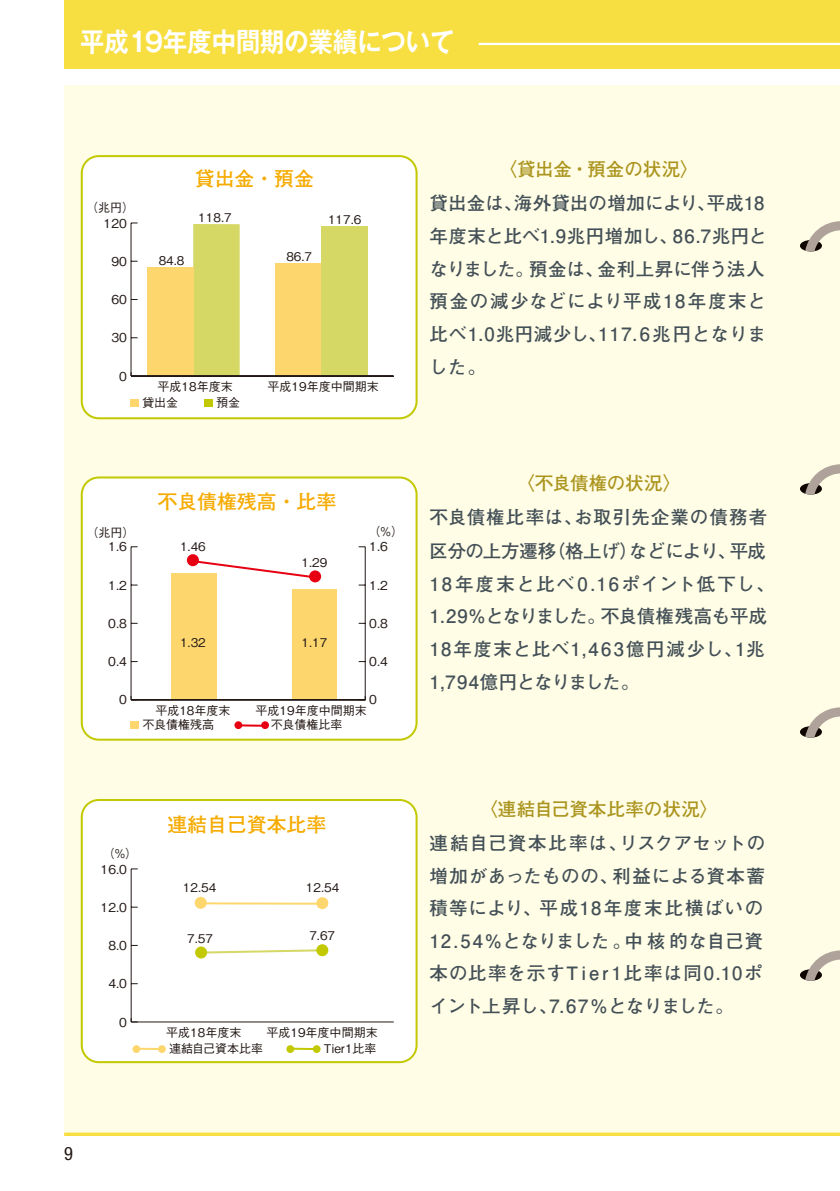
<style>
.page{position:relative;width:840px;height:1191px;background:#fff}
.page>*{position:absolute;margin:0;border:0;box-sizing:border-box;transform-origin:0 0}
.t1{font:700 27px "Gothic MB101 Pro De";color:#fff;scale:.9 1}
.t2{font:700 19.8px "Futo Go B101 Pro";color:#f6ab00}
.t3{font:700 18.4px/32.6px "Futo Go B101 Pro";letter-spacing:.035em;color:#434f57}
.t4{font:700 18.4px/32.6px "Futo Go B101 Pro";letter-spacing:.075em;color:#434f57}
.t5{font:700 18.4px "Futo Go B101 Pro";letter-spacing:.085em;color:#434f57}
.t6{font:700 18.4px "Futo Go B101 Pro";letter-spacing:-.005em;color:#ab941e}
.t7{font:700 18.4px/32.6px "Futo Go B101 Pro";letter-spacing:.015em;color:#434f57}
.t8{font:700 18.4px "Futo Go B101 Pro";letter-spacing:.095em;color:#434f57}
.t9{font:700 18.4px "Futo Go B101 Pro";letter-spacing:.005em;color:#434f57}
.t10{font:700 18.4px "Futo Go B101 Pro";letter-spacing:-.03em;color:#434f57}
.t11{font:700 18.4px "Futo Go B101 Pro";letter-spacing:-.04em;color:#434f57}
.t12{font:700 18.4px "Futo Go B101 Pro";color:#434f57}
.t13{font:700 18.4px "Futo Go B101 Pro";letter-spacing:-.01em;color:#434f57}
.t14{font:12.2px "Gothic BBB Pro Medium 90 pv RKSJ H";color:#221815}
.t15{font:12px "Gothic BBB Pro Medium 90 pv RKSJ H";color:#221815}
</style>
<div class="page">
<div style="left:64px;top:85px;width:775px;height:1049px;background:#fffde5"></div>
<svg style="left:64px;top:1132px;width:775px;height:4px;fill:#f7df43"></svg>
<svg style="left:799px;top:969px;width:22px;height:11px"></svg>
<svg style="left:804px;top:950px;width:35px;height:31px"></svg>
<svg style="left:799px;top:726px;width:22px;height:11px"></svg>
<svg style="left:804px;top:707px;width:35px;height:31px"></svg>
<svg style="left:799px;top:483px;width:22px;height:11px"></svg>
<svg style="left:804px;top:464px;width:35px;height:31px"></svg>
<svg style="left:799px;top:240px;width:22px;height:11px"></svg>
<svg style="left:804px;top:221px;width:35px;height:31px"></svg>
<div style="left:64px;top:0;width:775px;height:68px;background:#f7df42"></div>
<div style="left:82px;top:477px;width:334px;height:262px;background:#fff;border-radius:17px"></div>
<div style="left:81px;top:476px;width:336px;height:264px;border:2px solid #c2c900;border-radius:17px"></div>
<div style="left:82px;top:156px;width:334px;height:262px;background:#fff;border-radius:17px"></div>
<div style="left:81px;top:155px;width:336px;height:264px;border:2px solid #c2c900;border-radius:17px"></div>
<div style="left:82px;top:800px;width:334px;height:262px;background:#fff;border-radius:17px"></div>
<div style="left:81px;top:799px;width:336px;height:264px;border:2px solid #c2c900;border-radius:17px"></div>
<hr style="left:131px;top:223px;width:1px;height:153px;background:#221815">
<div style="left:321px;top:226px;width:47px;height:150px;background:#d6d865"></div>
<div style="left:275px;top:263px;width:46px;height:113px;background:#fdd76e"></div>
<div style="left:193px;top:224px;width:46px;height:152px;background:#d6d865"></div>
<div style="left:147px;top:267px;width:46px;height:109px;background:#fdd76e"></div>
<hr style="left:131px;top:1021px;width:262px;height:1px;background:#221815">
<hr style="left:131px;top:869px;width:1px;height:153px;background:#221815">
<div style="left:316px;top:897px;width:12px;height:12px;background:#fdd76e;border-radius:50%"></div>
<div style="left:316px;top:944px;width:12px;height:12px;background:#c2c900;border-radius:50%"></div>
<div style="left:195px;top:946px;width:12px;height:12px;background:#c2c900;border-radius:50%"></div>
<div style="left:195px;top:896px;width:12px;height:12px;background:#fdd76e;border-radius:50%"></div>
<svg style="left:191px;top:700px;width:127px;height:28px"></svg>
<svg style="left:206px;top:949px;width:111px;height:4px"></svg>
<hr style="left:200px;top:902px;width:122px;height:2px;background:#fdd76e">
<hr style="left:136px;top:1047px;width:27px;height:3px;background:#fdd76e">
<hr style="left:291px;top:1047px;width:27px;height:3px;background:#c2c900">
<div style="left:130px;top:721px;width:8px;height:8px;background:#fdd76e"></div>
<svg style="left:130px;top:375px;width:264px;height:325px"></svg>
<hr style="left:364px;top:547px;width:1px;height:153px;background:#221815">
<div style="left:187px;top:554px;width:12px;height:12px;background:#e60012;border-radius:50%"></div>
<div style="left:309px;top:570px;width:12px;height:12px;background:#e60012;border-radius:50%"></div>
<div style="left:234px;top:721px;width:8px;height:8px;background:#e60012;border-radius:50%"></div>
<div style="left:261px;top:721px;width:8px;height:8px;background:#e60012;border-radius:50%"></div>
<div style="left:312px;top:1045px;width:8px;height:8px;background:#c2c900;border-radius:50%"></div>
<div style="left:286px;top:1045px;width:8px;height:8px;background:#c2c900;border-radius:50%"></div>
<div style="left:158px;top:1045px;width:8px;height:8px;background:#fdd76e;border-radius:50%"></div>
<div style="left:132px;top:1045px;width:8px;height:8px;background:#fdd76e;border-radius:50%"></div>
<hr style="left:478px;top:43px;width:361px;height:2px;background:#fff">
<h1 class="t1" style="left:80px;top:19px;width:417px">平成19年度中間期の業績について</h1>
<p class="t2" style="left:195px;top:162px;width:121px">貸出金・預金</p>
<p class="t6" style="left:498px;top:154px;width:202px">〈貸出金・預金の状況〈</p>
<p class="t15" style="left:86px;top:198px;width:49px">（兆円(</p>
<p class="t14" style="left:104px;top:213px;width:25px">120</p>
<p class="t14" style="left:111px;top:251px;width:17px">90</p>
<p class="t14" style="left:111px;top:290px;width:17px">60</p>
<p class="t14" style="left:111px;top:328px;width:17px">30</p>
<p class="t14" style="left:119px;top:366px;width:9px">0</p>
<p class="t15" style="left:158px;top:251px;width:27px">84.8</p>
<p class="t15" style="left:198px;top:207px;width:35px">118.7</p>
<p class="t15" style="left:157px;top:377px;width:77px">平成18年度末</p>
<p class="t15" style="left:142px;top:393px;width:37px">貸出金</p>
<p class="t15" style="left:216px;top:393px;width:26px">預金</p>
<p class="t15" style="left:286px;top:247px;width:27px">86.7</p>
<p class="t15" style="left:328px;top:209px;width:35px">117.6</p>
<p class="t15" style="left:267px;top:377px;width:113px">平成19年度中間期末</p>
<p class="t2" style="left:157px;top:485px;width:180px">不良債権残高・比率</p>
<p class="t15" style="left:86px;top:523px;width:49px">（兆円(</p>
<p class="t15" style="left:368px;top:521px;width:36px">)%(</p>
<p class="t14" style="left:108px;top:537px;width:20px">1.6</p>
<p class="t15" style="left:180px;top:536px;width:27px">1.46</p>
<p class="t14" style="left:369px;top:537px;width:20px">1.6</p>
<p class="t15" style="left:301px;top:553px;width:27px">1.29</p>
<p class="t14" style="left:108px;top:575px;width:20px">1.2</p>
<p class="t14" style="left:369px;top:575px;width:20px">1.2</p>
<p class="t14" style="left:108px;top:613px;width:20px">0.8</p>
<p class="t14" style="left:369px;top:613px;width:20px">0.8</p>
<p class="t15" style="left:180px;top:633px;width:27px">1.32</p>
<p class="t15" style="left:301px;top:633px;width:27px">1.17</p>
<p class="t14" style="left:108px;top:652px;width:20px">0.4</p>
<p class="t14" style="left:369px;top:652px;width:20px">0.4</p>
<p class="t14" style="left:119px;top:690px;width:9px">0</p>
<p class="t15" style="left:155px;top:701px;width:77px">平成18年度末</p>
<p class="t14" style="left:369px;top:690px;width:9px">0</p>
<p class="t15" style="left:255px;top:701px;width:113px">平成19年度中間期末</p>
<p class="t15" style="left:142px;top:715px;width:73px">不良債権残高</p>
<p class="t15" style="left:271px;top:715px;width:73px">不良債権比率</p>
<p class="t15" style="left:103px;top:844px;width:36px">)%(</p>
<p class="t14" style="left:100px;top:859px;width:28px">16.0</p>
<p class="t14" style="left:100px;top:897px;width:28px">12.0</p>
<p class="t14" style="left:108px;top:935px;width:20px">8.0</p>
<p class="t14" style="left:108px;top:974px;width:20px">4.0</p>
<p class="t14" style="left:119px;top:1012px;width:9px">0</p>
<p class="t2" style="left:167px;top:809px;width:160px">連結自己資本比率</p>
<p class="t15" style="left:183px;top:877px;width:35px">12.54</p>
<p class="t15" style="left:187px;top:928px;width:27px">7.57</p>
<p class="t15" style="left:306px;top:878px;width:35px">12.54</p>
<p class="t15" style="left:309px;top:926px;width:27px">7.67</p>
<p class="t15" style="left:166px;top:1022px;width:77px">平成18年度末</p>
<p class="t15" style="left:266px;top:1022px;width:113px">平成19年度中間期末</p>
<p class="t15" style="left:169px;top:1038px;width:95px">連結自己資本比率</p>
<p class="t15" style="left:324px;top:1038px;width:54px">Tier1比率</p>
<p class="t3" style="left:429px;top:185px;width:94px">貸出金は、</p>
<p class="t9" style="left:513px;top:189px;width:252px">海外貸出の増加により平成18</p>
<p class="t3" style="left:696px;top:185px;width:20px">、</p>
<p class="t7" style="left:597px;top:217px;width:169px;text-indent:-168px">年度末と比べ1.9兆円増加し、<br>金利上昇に伴う法人</p>
<p class="t3" style="left:672px;top:217px;width:96px">86.7兆円と</p>
<p class="t3" style="left:529px;top:250px;width:76px">預金は、</p>
<p class="t3" style="left:429px;top:250px;width:106px">なりました。</p>
<p class="t5" style="left:429px;top:287px;width:337px">預金の減少などにより平成18年度末と</p>
<p class="t3" style="left:598px;top:315px;width:169px">117.6兆円となりま</p>
<p class="t3" style="left:429px;top:315px;width:179px">比べ1.0兆円減少し、した。</p>
<p class="t6" style="left:515px;top:469px;width:167px">〈不良債権の状況〈</p>
<p class="t3" style="left:429px;top:498px;width:154px">不良債権比率は、</p>
<p class="t3" style="left:574px;top:498px;width:194px">お取引先企業の債務者</p>
<p class="t3" style="left:546px;top:532px;width:93px">（格上げ）</p>
<p class="t3" style="left:628px;top:532px;width:109px">などにより、</p>
<p class="t13" style="left:429px;top:536px;width:128px">区分の上方遷移</p>
<p class="t8" style="left:429px;top:569px;width:346px">18年度末と比べ0.16ポイント低下し、</p>
<p class="t12" style="left:600px;top:602px;width:168px">不良債権残高も平成</p>
<p class="t3" style="left:729px;top:532px;width:37px">平成</p>
<p class="t3" style="left:429px;top:598px;width:336px">1.29％となりました。<br>18年度末と比べ1,463億円減少し 兆1 、<br>1,794億円となりました。</p>
<p class="t6" style="left:478px;top:794px;width:241px">〈連結自己資本比率の状況〈</p>
<p class="t4" style="left:612px;top:824px;width:153px;text-indent:-183px">連結自己資本比率は、<br>利益による資本蓄</p>
<p class="t7" style="left:619px;top:824px;width:147px">リスクアセットの</p>
<p class="t3" style="left:429px;top:857px;width:190px">増加があったものの、</p>
<p class="t5" style="left:429px;top:893px;width:335px">積等により、平成18年度末比横ばいの</p>
<p class="t3" style="left:624px;top:922px;width:140px">中核的な自己資</p>
<p class="t10" style="left:429px;top:926px;width:203px">12.54％となりました。</p>
<p class="t4" style="left:429px;top:954px;width:334px">本の比率を示すTie 1r 比率は同0.10ポ</p>
<p class="t11" style="left:549px;top:991px;width:186px">7.67％となりました。</p>
<p class="t3" style="left:429px;top:987px;width:129px">イント上昇し、</p>
</div>
